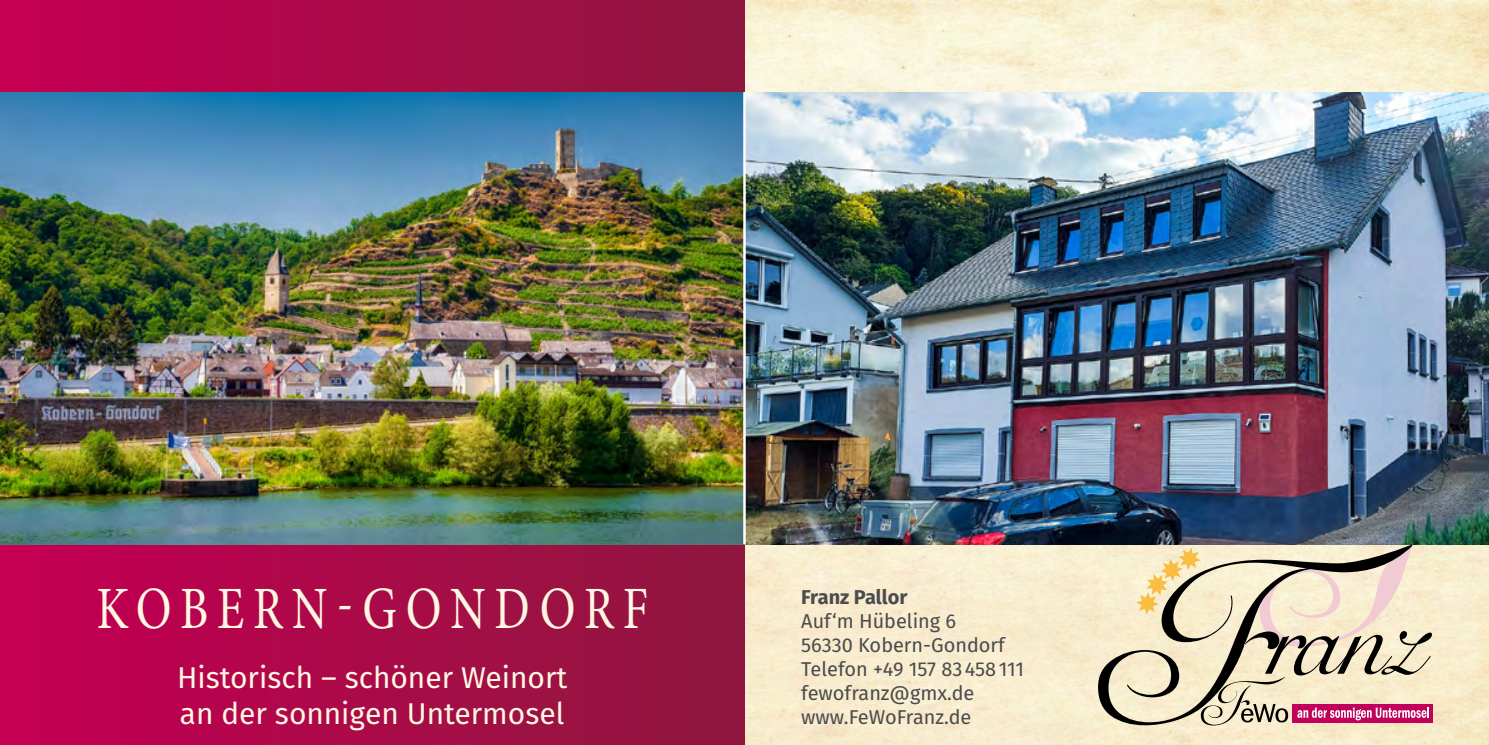
<style>
.page{position:relative;width:1489px;height:745px;background:#fff}
.page>*{position:absolute;margin:0;border:0;box-sizing:border-box;transform-origin:0 0}
.t1{font:163.25px "Auberge Script Basic One";color:#000}
.t2{font:60px "Minion Pro";letter-spacing:.185em;color:#fff7e2;scale:.8 1}
.t3{font:57px "Auberge Script Basic One";color:#000}
.t4{font:30px/36px "Fira Sans";color:#fff7e2}
.t5{font:20px/24px "Fira Sans";color:#4b4b4d}
.t6{font:700 20px "Fira Sans";letter-spacing:-.005em;color:#4b4b4d}
</style>
<div class="page">
<img style="left:744px;top:0;width:744px;height:744px">
<div style="left:0;top:0;width:744px;height:744px;background:linear-gradient(to right,#c50053,#8e183e)"></div>
<img style="left:0;top:92px;width:743px;height:452px">
<img style="left:745px;top:92px;width:743px;height:452px">
<hr style="left:743px;top:92px;width:2px;height:452px;background:#fff">
<div style="left:1292px;top:703px;width:141px;height:18px;background:#c1005b"></div>
<svg style="left:1097px;top:544px;width:315px;height:180px;background:#ddd0b8"></svg>
<svg style="left:1240px;top:703px;width:47px;height:19px"></svg>
<svg style="left:1297px;top:707px;width:131px;height:13px"></svg>
<svg style="left:1136px;top:547px;width:64px;height:67px;background:#e3d0a2"></svg>
<p class="t2" style="left:96px;top:568px;width:691px">KOBERN-GONDORF</p>
<p class="t6" style="left:801px;top:579px;width:108px">Franz Pallor</p>
<p class="t5" style="left:801px;top:607px;width:224px">Auf‘m Hübeling 6<br>56330 Kobern-Gondorf<br>Telefon +49 157 83458111 fewofranz@gmx.de www.FeWoFranz.de</p>
<p class="t4" style="left:177px;top:658px;width:392px">Historisch – schöner Weinort an der sonnigen Untermosel</p>
<p class="t1" style="left:1268px;top:521px;width:158px">ranz</p>
<p class="t3" style="left:1200px;top:670px;width:86px">F</p>
</div>
